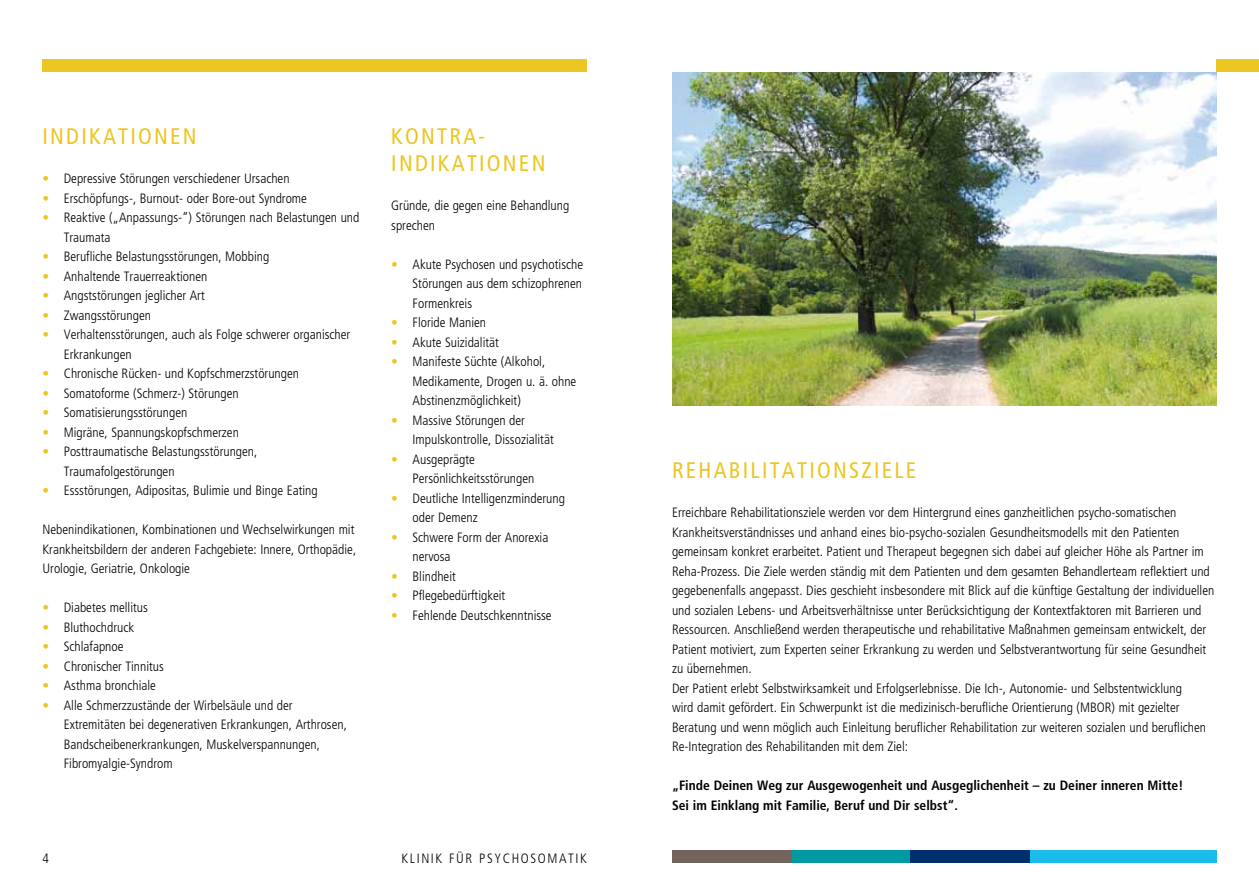
<style>
.page{position:relative;width:1259px;height:893px;background:#fff}
.page>*{position:absolute;margin:0;border:0;box-sizing:border-box;transform-origin:0 0}
.t1{font:condensed 22.5px/27px "Frutiger";letter-spacing:.1em;color:#ecc623}
.t2{font:300 condensed 13.5px/19.5px "Frutiger";color:#000}
.t3{font:700 condensed 13.5px/19.5px "Frutiger";color:#000}
.t4{font:300 condensed 13.5px "Frutiger";letter-spacing:.12em;color:#000}
.s1{color:#ecc623}
</style>
<div class="page">
<img style="left:672px;top:72px;width:544px;height:334px">
<div style="left:43px;top:60px;width:544px;height:12px;background:#ecc623"></div>
<div style="left:791px;top:850px;width:119px;height:13px;background:#0098a1"></div>
<div style="left:910px;top:850px;width:119px;height:13px;background:#002f6b"></div>
<div style="left:672px;top:850px;width:119px;height:13px;background:#72645d"></div>
<div style="left:1029px;top:850px;width:187px;height:13px;background:#1bbbea"></div>
<div style="left:1216px;top:60px;width:43px;height:12px;background:#ecc623"></div>
<h1 class="t1" style="left:43px;top:123px;width:156px">INDIKATIONEN</h1>
<p class="t2" style="left:43px;top:169px;width:249px"><span class="s1">•</span> Depressive Störungen verschiedener U rsachen</p>
<p class="t2" style="left:43px;top:189px;width:266px"><span class="s1">•</span> Erschöpfungs-, Burnout- oder Bore-out Syndrome</p>
<p class="t2" style="left:64px;top:208px;width:297px;text-indent:-21px"><span class="s1">•</span> Reaktive („Anpassungs-“) Störungen nach Belastungen und<br>Traumata</p>
<p class="t2" style="left:43px;top:247px;width:228px"><span class="s1">•</span> Berufliche Belastungsstörungen, Mobbing</p>
<p class="t2" style="left:43px;top:267px;width:166px"><span class="s1">•</span> Anhaltende Trauerreaktionen</p>
<p class="t2" style="left:43px;top:286px;width:164px"><span class="s1">•</span> Angststörungen jeglicher Art</p>
<p class="t2" style="left:43px;top:306px;width:110px"><span class="s1">•</span> Zwangsstörungen</p>
<p class="t2" style="left:64px;top:325px;width:288px;text-indent:-21px"><span class="s1">•</span> Verhaltensstörungen, auch als Folge schwerer organischer<br>Erkrankungen</p>
<p class="t2" style="left:43px;top:364px;width:258px"><span class="s1">•</span> Chronische Rücken- und Kopfschmerzstörungen</p>
<p class="t2" style="left:43px;top:384px;width:198px"><span class="s1">•</span> Somatoforme (Schmerz-) Störungen</p>
<p class="t2" style="left:43px;top:403px;width:146px"><span class="s1">•</span> Somatisierungsstörungen</p>
<p class="t2" style="left:43px;top:423px;width:198px"><span class="s1">•</span> M igräne, Spannungskopfschmerzen</p>
<p class="t2" style="left:64px;top:442px;width:195px;text-indent:-21px"><span class="s1">•</span> Posttraumatische Belastungsstörungen,<br>Traumafolgestörungen</p>
<p class="t2" style="left:43px;top:481px;width:277px"><span class="s1">•</span> Essstörungen, Adipositas, Bulimie und Binge Eating</p>
<p class="t2" style="left:43px;top:520px;width:315px">Nebenindikationen, Kombinationen und Wechselwirkungen mit<br>Krankheitsbildern der anderen Fachgebiete: I nnere, Orthopädie,<br>U rologie, Geriatrie, Onkologie</p>
<p class="t2" style="left:43px;top:598px;width:107px"><span class="s1">•</span> Diabetes mellitus</p>
<p class="t2" style="left:43px;top:618px;width:93px"><span class="s1">•</span> Bluthochdruck</p>
<p class="t2" style="left:43px;top:637px;width:83px"><span class="s1">•</span> Schlafapnoe</p>
<p class="t2" style="left:43px;top:657px;width:123px"><span class="s1">•</span> Chronischer Tinnitus</p>
<p class="t2" style="left:43px;top:676px;width:115px"><span class="s1">•</span> Asthma bronchiale</p>
<p class="t2" style="left:64px;top:696px;width:285px;text-indent:-21px"><span class="s1">•</span> Alle Schmerzzustände der Wirbelsäule und der Extremitäten bei degenerativen Erkrankungen, Arthrosen, Bandscheibenerkrankungen, M uskelverspannungen, Fibromyalgie-Syndrom</p>
<h1 class="t1" style="left:391px;top:123px;width:156px">KONTRA-<br>INDIKATIONEN</h1>
<p class="t2" style="left:391px;top:196px;width:180px">Gründe, die gegen eine Behandlung sprechen</p>
<p class="t2" style="left:412px;top:255px;width:172px;text-align:justify;text-indent:-21px"><span class="s1">•</span> Akute Psychosen und psychotische Störungen aus dem schizophrenen Formenkreis</p>
<p class="t2" style="left:391px;top:313px;width:96px"><span class="s1">•</span> Floride Manien</p>
<p class="t2" style="left:391px;top:333px;width:109px"><span class="s1">•</span> Akute Suizidalität</p>
<p class="t2" style="left:412px;top:352px;width:165px;text-indent:-21px"><span class="s1">•</span> M anifeste Süchte (Alkohol,<br>Medikamente, Drogen u. ä. ohne<br>Abstinenzmöglichkeit)</p>
<p class="t2" style="left:412px;top:411px;width:143px;text-indent:-21px"><span class="s1">•</span> Massive Störungen der<br>I mpulskontrolle, Dissozialität</p>
<p class="t2" style="left:412px;top:450px;width:123px;text-indent:-21px"><span class="s1">•</span> Ausgeprägte<br>Persönlichkeitsstörungen</p>
<p class="t2" style="left:412px;top:489px;width:154px;text-indent:-21px"><span class="s1">•</span> Deutliche I ntelligenzminderung oder Demenz</p>
<p class="t2" style="left:412px;top:528px;width:137px;text-indent:-21px"><span class="s1">•</span> Schwere Form der Anorexia nervosa</p>
<p class="t2" style="left:391px;top:567px;width:66px"><span class="s1">•</span> Blindheit</p>
<p class="t2" style="left:391px;top:586px;width:116px"><span class="s1">•</span> Pflegebedürftigkeit</p>
<p class="t2" style="left:391px;top:606px;width:162px"><span class="s1">•</span> Fehlende Deutschkenntnisse</p>
<p class="t2" style="left:43px;top:848px;width:8px">4</p>
<p class="t4" style="left:401px;top:850px;width:186px">Klinik für p sychosomatik</p>
<h1 class="t1" style="left:672px;top:457px;width:246px">REHABI LITATIONSZIELE</h1>
<p class="t2" style="left:672px;top:503px;width:544px">Erreichbare Rehabilitationsziele werden vor dem H intergrund eines ganzheitlichen psycho-somatischen Krankheitsverständnisses und anhand eines bio-psycho-sozialen Gesundheitsmodells mit den Patienten gemeinsam konkret erarbeitet. Patient und Therapeut begegnen sich dabei auf gleicher Höhe als Partner im Reha-Prozess. Die Ziele werden ständig mit dem Patienten und dem gesamten Behandlerteam reflektiert und gegebenenfalls angepasst. Dies geschieht insbesondere mit Blick auf die künftige Gestaltung der individuellen und sozialen Lebens- und Arbeitsverhältnisse unter Berücksichtigung der Kontextfaktoren mit Barrieren und Ressourcen. Anschließend werden therapeutische und rehabilitative Maßnahmen gemeinsam entwickelt, der Patient motiviert, zum Experten seiner Erkrankung zu werden und Selbstverantwortung für seine Gesundheit zu übernehmen.<br>Der Patient erlebt Selbstwirksamkeit und Erfolgserlebnisse. Die Ich-, Autonomie- und Selbstentwicklung<br>wird damit gefördert. Ein Schwerpunkt ist die medizinisch-berufliche Orientierung (M BOR) mit gezielter Beratung und wenn möglich auch Einleitung beruflicher Rehabilitation zur weiteren sozialen und beruflichen Re-I ntegration des Rehabilitanden mit dem Ziel:</p>
<p class="t3" style="left:672px;top:776px;width:513px">„Finde Deinen Weg zur Ausgewogenheit und Ausgeglichenheit – zu Deiner inneren Mitte!<br>Sei im Einklang mit Familie, Beruf und Dir selbst“.</p>
</div>
